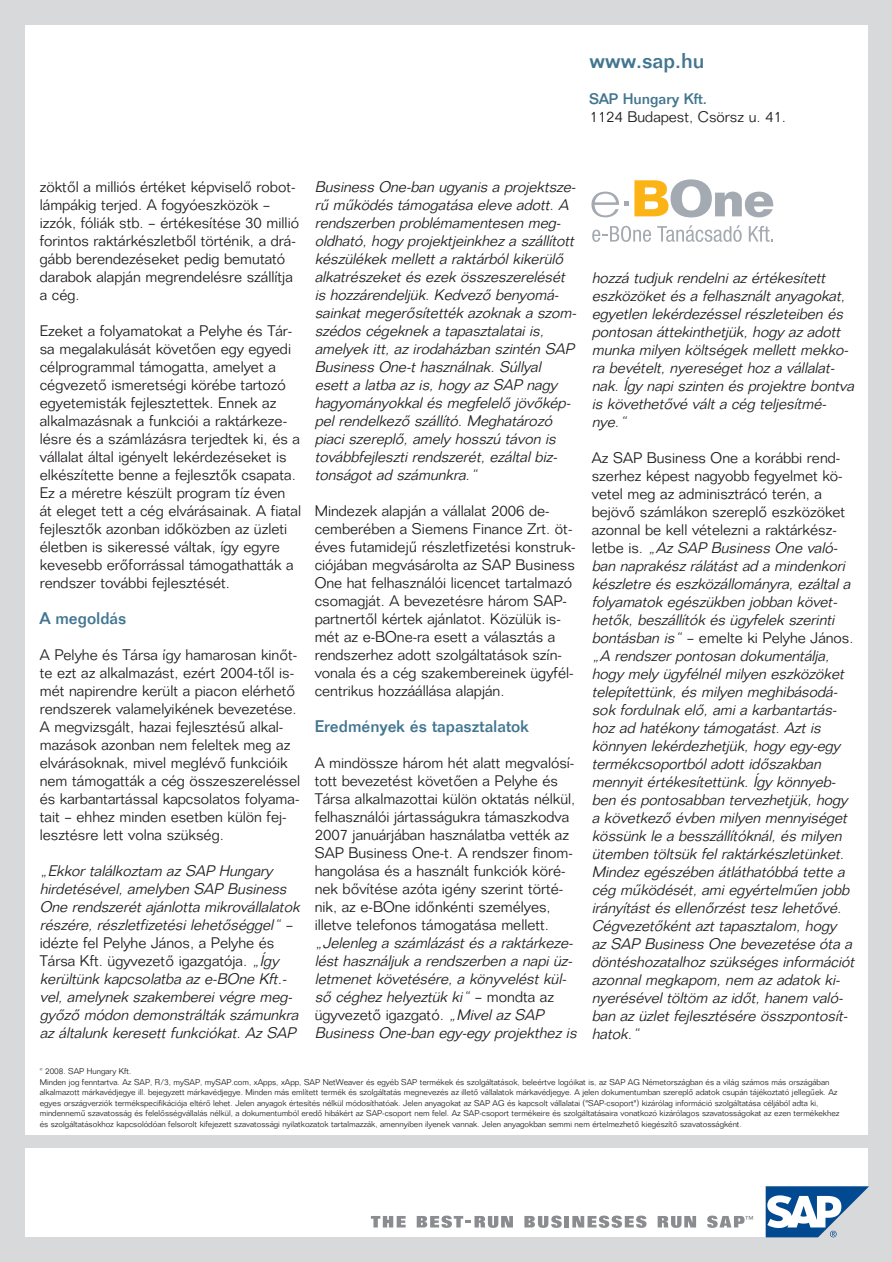
<style>
.page{position:relative;width:892px;height:1262px;background:#fff}
.page>*{position:absolute;margin:0;border:0;box-sizing:border-box;transform-origin:0 0}
.t1{font:21px "SAP SANS2002 CE Medium";color:#427690}
.t2{font:16.5px "SAP SANS2002 CE Medium";color:#427690}
.t3{font:italic 15px/18px "SAP SANS2002 CE Light";color:#231f20}
.t4{font:15px/18px "SAP SANS2002 CE Light";color:#231f20}
.t5{font:15px "SAP SANS2002 CE Medium";color:#427690}
.t6{font:8.25px/10.5px "SAP SANS2002 CE Light";color:#231f20}
.s1{font-style:normal}
</style>
<div class="page">
<div style="left:0;top:0;width:891px;height:1262px;background:#d8d9db"></div>
<div style="left:26px;top:26px;width:841px;height:1211px;background:#fff"></div>
<div style="left:0;top:1135px;width:891px;height:13px;background:#d8d9db"></div>
<svg style="left:634px;top:179px;width:139px;height:38px"></svg>
<svg style="left:592px;top:226px;width:59px;height:16px"></svg>
<svg style="left:657px;top:225px;width:84px;height:17px"></svg>
<svg style="left:748px;top:226px;width:25px;height:16px"></svg>
<svg style="left:591px;top:192px;width:37px;height:25px"></svg>
<svg style="left:765px;top:1186px;width:104px;height:51px"></svg>
<svg style="left:371px;top:1216px;width:34px;height:11px"></svg>
<svg style="left:416px;top:1216px;width:97px;height:12px"></svg>
<svg style="left:524px;top:1216px;width:37px;height:12px"></svg>
<div style="left:564px;top:1216px;width:5px;height:11px;background:#8a8c8f"></div>
<svg style="left:572px;top:1216px;width:74px;height:12px"></svg>
<svg style="left:657px;top:1216px;width:39px;height:12px"></svg>
<svg style="left:707px;top:1216px;width:46px;height:12px"></svg>
<h1 class="t1" style="left:589px;top:53px;width:116px">www.sap.hu</h1>
<p class="t5" style="left:589px;top:93px;width:119px">SAP Hungary Kft.</p>
<p class="t4" style="left:589px;top:109px;width:198px">1124 Budapest, Csörsz u. 41.</p>
<p class="t3" style="left:315px;top:179px;width:266px">Business One-ban ugyanis a projektsze&shy;rû mûködés támogatása eleve adott. A rendszerben problémamentesen meg&shy;oldható, hogy projektjeinkhez a szállított készülékek mellett a raktárból kikerülô alkatrészeket és ezek összeszerelését is hozzárendeljük. Kedvezô benyomá&shy;sainkat megerôsítették azoknak a szom&shy;szédos cégeknek a tapasztalatai is, amelyek itt, az irodaházban szintén SAP Business One-t használnak. Súllyal esett a latba az is, hogy az SAP nagy hagyományokkal és megfelelô jövôkép&shy;pel rendelkezô szállító. Meghatározó piaci szereplô, amely hosszú távon is továbbfej leszti rendszerét, ezáltal biz&shy;tonságot ad számunkra.“</p>
<p class="t4" style="left:315px;top:503px;width:262px">Mindezek alapján a vállalat 2006 de&shy;cemberében a Siemens Finance Zrt. öt&shy;éves futamidejû részletfizetési konstruk&shy;ciójában megvásárolta az SAP Business One hat felhasználói licencet tartalmazó csomagját. A bevezetésre három SAP&shy;partnertôl kértek ajánlatot. Közülük is&shy;mét az e-BOne-ra esett a választás a rendszerhez adott szolgáltatások szín&shy;vonala és a cég szakembereinek ügyfél&shy;centrikus hozzáállása alapján.</p>
<p class="t2" style="left:315px;top:720px;width:215px">Eredmények és tapasztalatok</p>
<p class="t4" style="left:315px;top:755px;width:262px">A mindössze három hét alatt megvalósí&shy;tott bevezetést követôen a Pelyhe és Társa alkalmazottai külön oktatás nélkül, felhasználói jártasságukra támaszkodva 2007 januárjában használatba vették az SAP Business One-t. A rendszer finom&shy;hangolása és a használt funkciók köré&shy;nek bôvítése azóta igény szerint törté&shy;nik, az e-BOne idônkénti személyes, illetve telefonos támogatása mellett.</p>
<p class="t3" style="left:315px;top:935px;width:266px">„Jelenleg a számlázást és a raktárkeze&shy;lést használjuk a rendszerben a napi üz&shy;letmenet követésére, a könyvelést kül&shy;sô céghez helyeztük ki“ <span class="s1">– m o n d t a a z ügyvezetô igazgató.</span> „Mivel az SAP Business One-ban egy-egy projekthez is</p>
<p class="t4" style="left:40px;top:179px;width:261px">zöktôl a milliós értéket képviselô robot&shy;lámpákig terjed. A fogyóeszközök – izzók, fóliák stb. – értékesítése 30 millió forintos raktárkészletbôl történik, a drá&shy;gább berendezéseket pedig bemutató darabok alapján megrendelésre szállítja a cég.</p>
<p class="t4" style="left:40px;top:323px;width:263px">Ezeket a folyamatokat a Pelyhe és Tár&shy;sa megalakulását követôen egy egyedi célprogrammal támogatta, amelyet a cégvezetô ismeretségi körébe tartozó egyetemisták fejlesztettek. Ennek az alkalmazásnak a funkciói a raktárkeze&shy;lésre és a számlázásra terjedtek ki, és a vállalat által igényelt lekérdezéseket is elkészítette benne a fejlesztôk csapata.<br>Ez a méretre készült program tíz éven át eleget tett a cég elvárásainak. A fiatal fejlesztôk azonban idôközben az üzleti életben is sikeressé váltak, így egyre kevesebb erôforrással támogathatták a rendszer további fejlesztését.</p>
<p class="t2" style="left:40px;top:612px;width:88px">A megoldás</p>
<p class="t4" style="left:40px;top:647px;width:262px">A Pelyhe és Társa így hamarosan kinôt&shy;te ezt az alkalmazást, ezért 2004-tôl is&shy;mét napirendre került a piacon elérhetô rendszerek valamelyikének bevezetése.<br>A megvizsgált, hazai fejlesztésû alkal&shy;mazások azonban nem feleltek meg az elvárásoknak, mivel meglévô funkcióik nem támogatták a cég összeszereléssel és karbantartással kapcsolatos folyama&shy;tait – ehhez minden esetben külön fej&shy;lesztésre lett volna szükség.</p>
<p class="t3" style="left:40px;top:863px;width:263px">„Ekkor találkoztam az SAP Hungary hirdetésével, amelyben SAP Business One rendszerét ajánlotta mikrovállalatok részére, részletfizetési lehetôséggel“ <span class="s1">– idézte fel Pelyhe János, a Pelyhe és Társa Kft. ügyvezetô igazgatója.</span> „Így kerültünk kapcsolatba az e-BOne Kft.- vel, amelynek szakemberei végre meg&shy;gyôzô módon demonstrálták számunkra az általunk keresett funkciókat. Az SAP</p>
<p class="t3" style="left:591px;top:270px;width:266px">hozzá tudjuk rendelni az értékesített eszközöket és a felhasznált anyagokat, egyetlen lekérdezéssel részleteiben és pontosan áttekinthetj ük, hogy az adott munka milyen költségek mellett mekko&shy;ra bevételt, nyereséget hoz a vállalat&shy;nak. Így napi szinten és projektre bontva is követhetôvé vált a cég teljesítmé&shy;nye.“</p>
<p class="t3" style="left:591px;top:450px;width:267px"><span class="s1">Az SAP Business One a korábbi rend&shy;szerhez képest nagyobb fegyelmet kö&shy;vetel meg az adminisztrácó terén, a bejövô számlákon szereplô eszközöket azonnal be kell vételezni a raktárkész-<br>l e t b e i s .</span> „Az SAP Business One való&shy;ban naprakész rálátást ad a mindenkori készletre és eszközállományra, ezáltal a folyamatok egészükben jobban követ&shy;hetôk, beszállítók és ügyfelek szerinti bontásban is“<span class="s1">– emelte ki Pelyhe János. </span>„A rendszer pontosan dokumentálja, hogy mely ügyfélnél milyen eszközöket telepítettünk, és milyen meghibásodá&shy;sok fordulnak elô, ami a karbantartás&shy;hoz ad hatékony támogatást. Azt is könnyen lekérdezhetj ük, hogy egy -egy termékcsoportból adott idôszakban mennyit értékesítettünk. Így könnyeb&shy;ben és pontosabban tervezhetj ük, hogy a következô évben milyen mennyiséget kössünk le a besszállítóknál, és milyen ütemben töltsük fel raktárkészletünket.<br>Mindez egészében átláthatóbbá tette a cég mûködését, ami egyértelmûen jobb irányítást és ellenôrzést tesz lehetôvé.<br>Cégvezetôként azt tapasztalom, hogy az SAP Business One bevezetése óta a döntéshozatalhoz szükséges információt azonnal megkapom, nem az adatok ki&shy;nyerésével töltöm az idôt, hanem való&shy;ban az üzlet fej lesztésére összpontosít&shy;hatok.“</p>
<p class="t6" style="left:40px;top:1067px;width:801px">© 2008. SAP Hungary Kft.<br>Minden jog fenntartva. Az SAP, R/3, mySAP, mySAP.com, xApps, xApp, SAP NetWeaver és egyéb SAP termékek és szolgáltatások, beleértve logóikat is, az SAP AG Németországban és a világ számos más országában alkalmazott márkavédjegye ill. bejegyzett márkavédjegye. Minden más említett termék és szolgáltatás megnevezés az illetõ vállalatok márkavédjegye. A jelen dokumentumban szereplõ adatok csupán tájékoztató jellegûek. Az egyes országverziók termékspecifikációja eltérõ lehet. Jelen anyagok értesítés nélkül módosíthatóak. Jelen anyagokat az SAP AG és kapcsolt vállalatai ("SAP-csoport") kizárólag információ szolgáltatása céljából adta ki, mindennemû szavatosság és felelõsségvállalás nélkül, a dokumentumból eredõ hibákért az SAP-csoport nem felel. Az SAP-csoport termékeire és szolgáltatásaira vonatkozó kizárólagos szavatosságokat az ezen termékekhez és szolgáltatásokhoz kapcsolódóan felsorolt kifejezett szavatossági nyilatkozatok tartalmazzák, amennyiben ilyenek vannak. Jelen anyagokban semmi nem értelmezhetõ kiegészítõ szavatosságként.</p>
</div>
